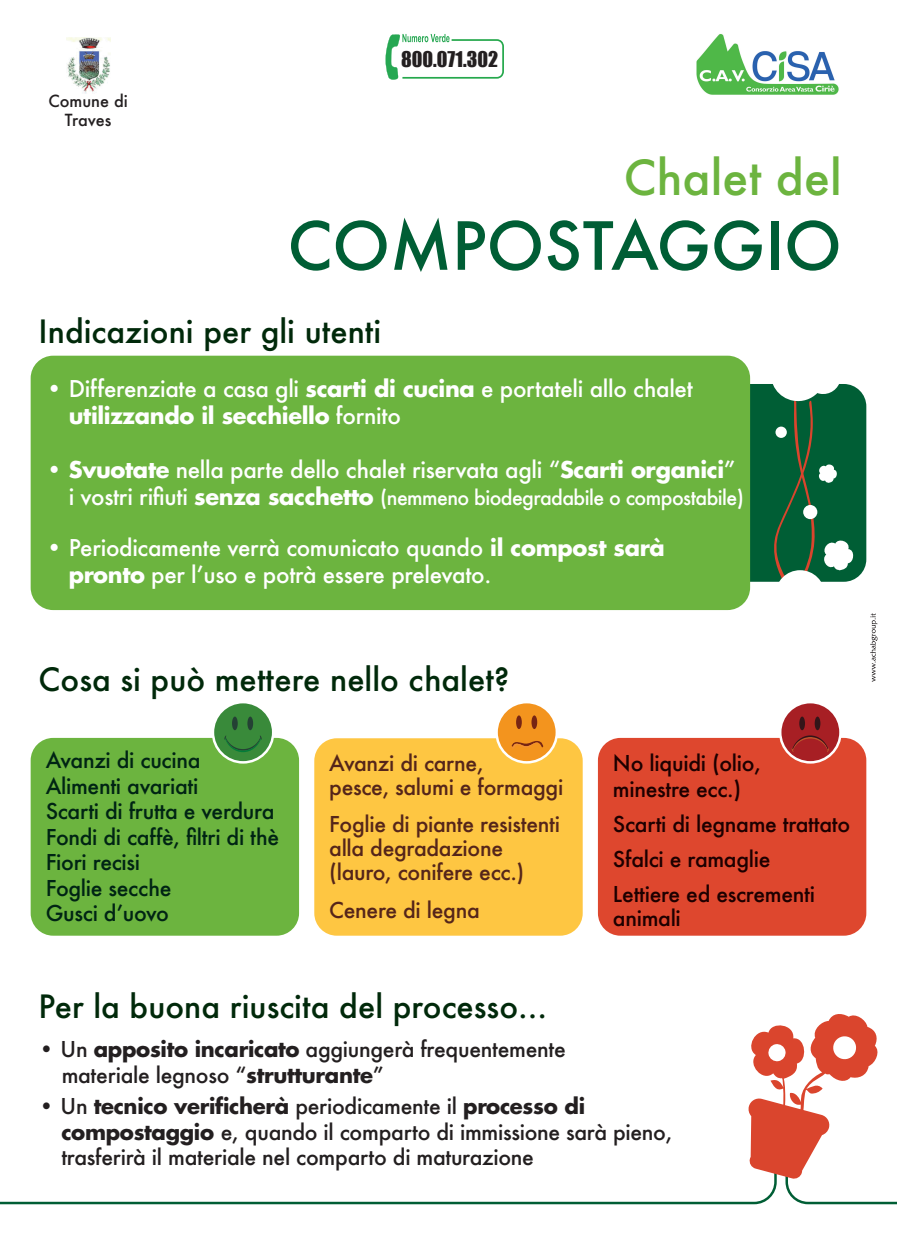
<style>
.page{position:relative;width:897px;height:1251px;background:#fff}
.page>*{position:absolute;margin:0;border:0;box-sizing:border-box;transform-origin:0 0}
.t1{font:500 64.38px "Futura";color:#005e35}
.t2{font:500 46.88px "Futura";color:#6cb43f}
.t3{font:500 31.25px "Futura";color:#00290a}
.t4{font:500 22.5px/27px "Futura";letter-spacing:-.015em;color:#fff}
.t5{font:500 21.25px/25.5px "Futura";letter-spacing:-.015em;color:#231f20}
.t6{font:500 21.25px/25.5px "Futura";letter-spacing:-.015em;color:#002414}
.t7{font:500 21.25px/23.8px "Futura";letter-spacing:-.015em;color:#55251a}
.t8{font:500 21.25px/35px "Futura";letter-spacing:-.015em;color:#1d0000}
.t9{font:500 20px "Futura";letter-spacing:-.03em;color:#fff}
.t10{font:19.94px "Impact";color:#231f20}
.t11{font:500 16.25px/19.5px "Futura";color:#231f20;text-align:center}
.s1{font-weight:700}
.s2{font-size:22.5px}
.s3{font-weight:700;font-size:22.5px}
</style>
<div class="page">
<div style="left:46px;top:385px;width:819px;height:195px;background:#005e35;border-radius:21px"></div>
<div style="left:32px;top:357px;width:716px;height:252px;background:#6cb43f;border-radius:21px"></div>
<div style="left:31px;top:356px;width:719px;height:254px;border:2px solid #6cb43f;border-radius:21px"></div>
<div style="left:32px;top:739px;width:266px;height:195px;background:#6cb43f;border-radius:21px"></div>
<div style="left:31px;top:738px;width:268px;height:198px;border:2px solid #6cb43f;border-radius:21px"></div>
<div style="left:315px;top:739px;width:266px;height:195px;background:#fec642;border-radius:21px"></div>
<div style="left:314px;top:738px;width:268px;height:198px;border:2px solid #fec642;border-radius:21px"></div>
<div style="left:599px;top:739px;width:266px;height:195px;background:#de472e;border-radius:21px"></div>
<div style="left:598px;top:738px;width:268px;height:198px;border:2px solid #de472e;border-radius:21px"></div>
<div style="left:213px;top:702px;width:60px;height:60px;background:#398a3a;border-radius:50%"></div>
<div style="left:212px;top:701px;width:62px;height:63px;border:2px solid #fff;border-radius:50%"></div>
<div style="left:232px;top:716px;width:6px;height:14px;background:#244134;border-radius:50%"></div>
<div style="left:247px;top:716px;width:6px;height:14px;background:#244134;border-radius:50%"></div>
<svg style="left:224px;top:735px;width:38px;height:17px"></svg>
<div style="left:496px;top:702px;width:61px;height:60px;background:#f3941e;border-radius:50%"></div>
<div style="left:495px;top:701px;width:63px;height:62px;border:2px solid #fff;border-radius:50%"></div>
<div style="left:516px;top:715px;width:6px;height:14px;background:#772513;border-radius:50%"></div>
<div style="left:531px;top:715px;width:6px;height:14px;background:#772513;border-radius:50%"></div>
<svg style="left:511px;top:741px;width:32px;height:8px"></svg>
<div style="left:780px;top:702px;width:60px;height:60px;background:#a71f24;border-radius:50%"></div>
<div style="left:778px;top:701px;width:63px;height:62px;border:2px solid #fff;border-radius:50%"></div>
<div style="left:799px;top:716px;width:6px;height:14px;background:#331519;border-radius:50%"></div>
<div style="left:814px;top:716px;width:6px;height:14px;background:#331519;border-radius:50%"></div>
<svg style="left:791px;top:735px;width:38px;height:17px"></svg>
<svg style="left:0;top:1201px;width:744px;height:4px;background:#5f9a80"></svg>
<svg style="left:870px;top:613px;width:7px;height:69px"></svg>
<svg style="left:766px;top:384px;width:95px;height:198px"></svg>
<svg style="left:744px;top:1014px;width:152px;height:191px"></svg>
<svg style="left:385px;top:34px;width:119px;height:46px"></svg>
<img style="left:696px;top:34px;width:143px;height:61px">
<img style="left:67px;top:38px;width:43px;height:55px">
<p class="t11" style="left:48px;top:91px;width:81px">Comune di<br>Traves</p>
<p class="t10" style="left:401px;top:44px;width:99px">800.071.302</p>
<h2 class="t2" style="left:624px;top:145px;width:219px">Chalet del</h2>
<h1 class="t1" style="left:287px;top:202px;width:555px">COMPOSTAGGIO</h1>
<h3 class="t3" style="left:39px;top:309px;width:344px">Indicazioni per gli utenti</h3>
<p class="t4" style="left:69px;top:375px;width:625px;text-indent:-23px">• Differenziate a casa gli <span class="s1">scarti di cucina</span> e portateli allo chalet <span class="s1">utilizzando il secchiello</span> fornito</p>
<p class="t4" style="left:46px;top:456px;width:691px">• <span class="s1">Svuotate</span> nella parte dello chalet riservata agli “<span class="s1">Scarti organici</span>”</p>
<p class="t9" style="left:69px;top:484px;width:676px"><span class="s2">i vostri rifiuti</span> <span class="s3">senza sacchetto</span> (nemmeno biodegradabile o compostabile)</p>
<p class="t4" style="left:69px;top:534px;width:597px;text-indent:-23px">• Periodicamente verrà comunicato quando <span class="s1">il compost sarà pronto</span> per l’uso e potrà essere prelevato.</p>
<h3 class="t3" style="left:39px;top:658px;width:472px">Cosa si può mettere nello chalet?</h3>
<p class="t6" style="left:46px;top:747px;width:235px">Avanzi di cucina<br>Alimenti avariati<br>Scarti di frutta e verdura<br>Fondi di caffè, filtri di thè<br>Fiori recisi<br>Foglie secche<br>Gusci d’uovo</p>
<p class="t7" style="left:329px;top:751px;width:235px">Avanzi di carne,<br>pesce, salumi e formaggi</p>
<p class="t7" style="left:329px;top:812px;width:232px">Foglie di piante resistenti alla degradazione (lauro, conifere ecc.)</p>
<p class="t7" style="left:329px;top:897px;width:152px">Cenere di legna</p>
<p class="t8" style="left:613px;top:750px;width:149px;line-height:25.5px">No liquidi (olio, minestre ecc.)</p>
<p class="t8" style="left:613px;top:806px;width:239px">Scarti di legname trattato<br>Sfalci e ramaglie<br>Lettiere ed escrementi</p>
<p class="t8" style="left:613px;top:900px;width:69px">animali</p>
<h3 class="t3" style="left:39px;top:985px;width:510px">Per la buona riuscita del processo...</h3>
<p class="t5" style="left:62px;top:1036px;width:505px;text-indent:-23px">• Un <span class="s1">apposito incaricato</span> aggiungerà frequentemente materiale legnoso “<span class="s1">strutturante</span>”</p>
<p class="t5" style="left:61px;top:1093px;width:612px;text-indent:-23px">• Un <span class="s1">tecnico verificherà</span> periodicamente il <span class="s1">processo di compostaggio</span> e, quando il comparto di immissione sarà pieno, trasferirà il materiale nel comparto di maturazione</p>
</div>
